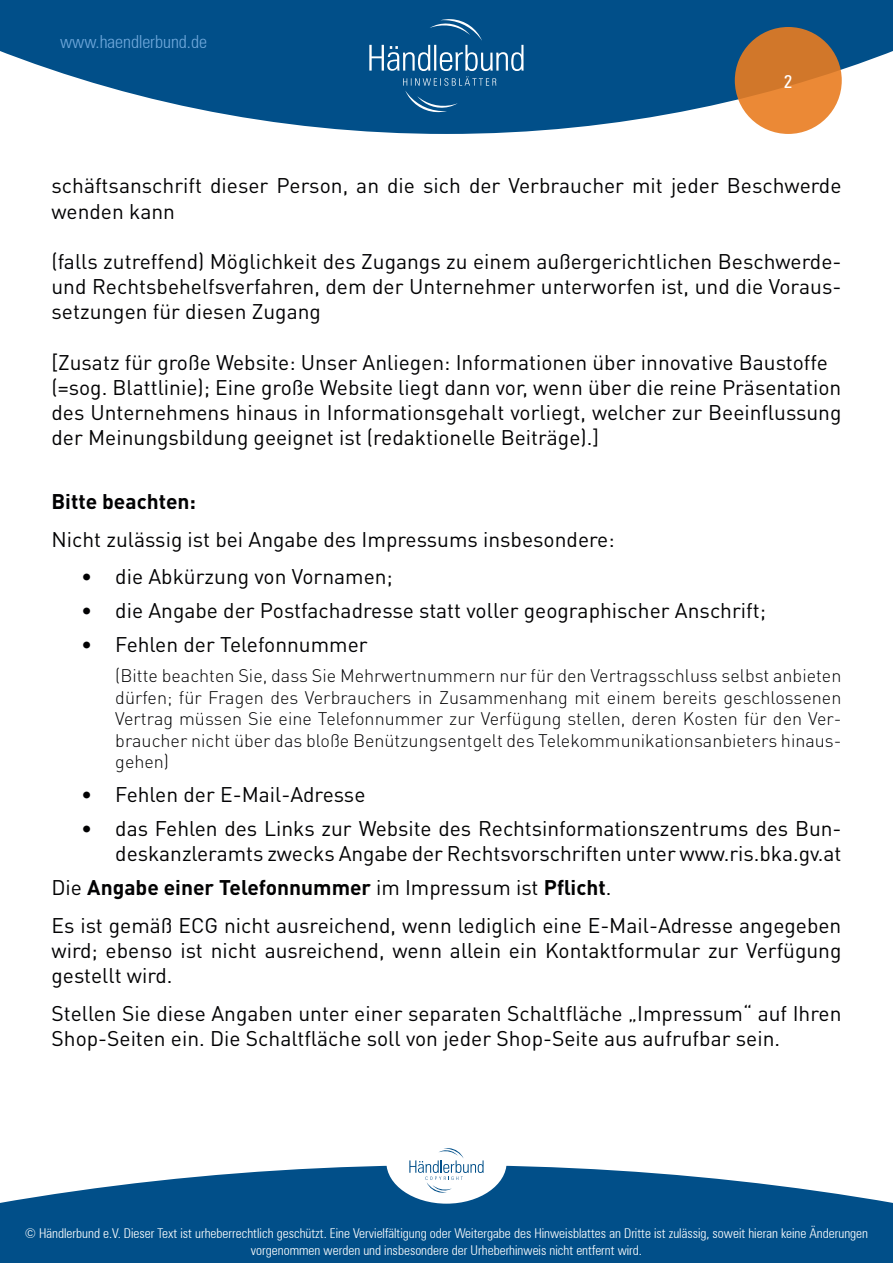
<style>
.page{position:relative;width:893px;height:1263px;background:#fff}
.page>*{position:absolute;margin:0;border:0;box-sizing:border-box;transform-origin:0 0}
.t1{font:21px/25.2px "DIN Pro";color:#020203}
.t2{font:700 21px "DIN Pro";color:#020203}
.t3{font:300 18px/21.6px "DIN Pro";color:#020203;text-align:justify}
.t4{font:300 condensed 18px "Zurich BT";color:#6fa8db}
.t5{font:condensed 18px "Zurich BT";color:#fff}
.t6{font:300 condensed 13.5px/16.2px "Zurich BT";color:#fff;text-align:center}
.s1{font-weight:700}
</style>
<div class="page">
<svg style="left:0;top:0;width:893px;height:134px;fill:#014f89"></svg>
<svg style="left:0;top:1165px;width:893px;height:98px;background:#226698"></svg>
<svg style="left:735px;top:27px;width:107px;height:107px;background:#db7f30"></svg>
<svg style="left:369px;top:19px;width:155px;height:93px;background:#1b6195"></svg>
<div style="left:386px;top:1120px;width:121px;height:84px;background:#fff;border-radius:50%"></div>
<svg style="left:409px;top:1148px;width:75px;height:45px"></svg>
<p class="t4" style="left:60px;top:30px;width:149px">www.haendlerbund.de</p>
<p class="t5" style="left:784px;top:71px;width:10px">2</p>
<p class="t1" style="left:52px;top:172px;width:791px">schäftsanschrift dieser Person, an die sich der Verbraucher mit jeder Beschwerde wenden kann</p>
<p class="t1" style="left:52px;top:248px;width:791px;text-align:justify">(falls zutreffend) Möglichkeit des Zugangs zu einem außergerichtlichen Beschwerde&shy;und Rechtsbehelfsverfahren, dem der Unternehmer unterworfen ist, und die Voraus&shy;setzungen für diesen Zugang</p>
<p class="t1" style="left:52px;top:349px;width:791px">[Zusatz für große Website: Unser Anliegen: Informationen über innovative Baustoffe (=sog. Blattlinie); Eine große Website liegt dann vor, wenn über die reine Präsentation des Unternehmens hinaus in Informationsgehalt vorliegt, welcher zur Beeinflussung der Meinungsbildung geeignet ist (redaktionelle Beiträge).]</p>
<p class="t2" style="left:52px;top:487px;width:146px">Bitte beachten:</p>
<p class="t1" style="left:52px;top:525px;width:565px">Nicht zulässig ist bei Angabe des Impressums insbesondere:</p>
<p class="t1" style="left:81px;top:563px;width:313px">• die Abkürzung von Vornamen;</p>
<p class="t1" style="left:81px;top:597px;width:686px">• die Angabe der Postfachadresse statt voller geographischer Anschrift;</p>
<p class="t1" style="left:81px;top:631px;width:288px">• Fehlen der Telefonnummer</p>
<p class="t3" style="left:115px;top:664px;width:728px">(Bitte beachten Sie, dass Sie Mehrwertnummern nur für den Vertragsschluss selbst anbieten dürfen; für Fragen des Verbrauchers in Zusammenhang mit einem bereits geschlossenen Vertrag müssen Sie eine Telefonnummer zur Verfügung stellen, deren Kosten für den Ver&shy;braucher nicht über das bloße Benützungsentgelt des Telekommunikationsanbieters hinaus&shy;gehen)</p>
<p class="t1" style="left:81px;top:781px;width:286px">• Fehlen der E-Mail-Adresse</p>
<p class="t1" style="left:81px;top:815px;width:762px;text-align:right">• das Fehlen des Links zur Website des Rechtsinformationszentrums des Bun&shy;deskanzleramts zwecks Angabe der Rechtsvorschriften unter www.ris.bka.gv.at</p>
<p class="t1" style="left:52px;top:867px;width:791px;line-height:38px">Die <span class="s1">Angabe einer Telefonnummer</span> im Impressum ist <span class="s1">Pflicht</span>.<br>Es ist gemäß ECG nicht ausreichend, wenn lediglich eine E-Mail-Adresse angegeben</p>
<p class="t1" style="left:52px;top:937px;width:791px">wird; ebenso ist nicht ausreichend, wenn allein ein Kontaktformular zur Verfügung gestellt wird.</p>
<p class="t1" style="left:52px;top:1000px;width:791px">Stellen Sie diese Angaben unter einer separaten Schaltfläche „Impressum“ auf Ihren<br>Shop-Seiten ein. Die Schaltfläche soll von jeder Shop-Seite aus aufrufbar sein.</p>
<p class="t6" style="left:25px;top:1225px;width:845px">© Händlerbund e.V. Dieser Text ist urheberrechtlich geschützt. Eine Vervielfältigung oder Weitergabe des Hinweisblattes an Dritte ist zulässig, soweit hieran keine Änderungen vorgenommen werden und insbesondere der Urheberhinweis nicht entfernt wird.</p>
</div>
